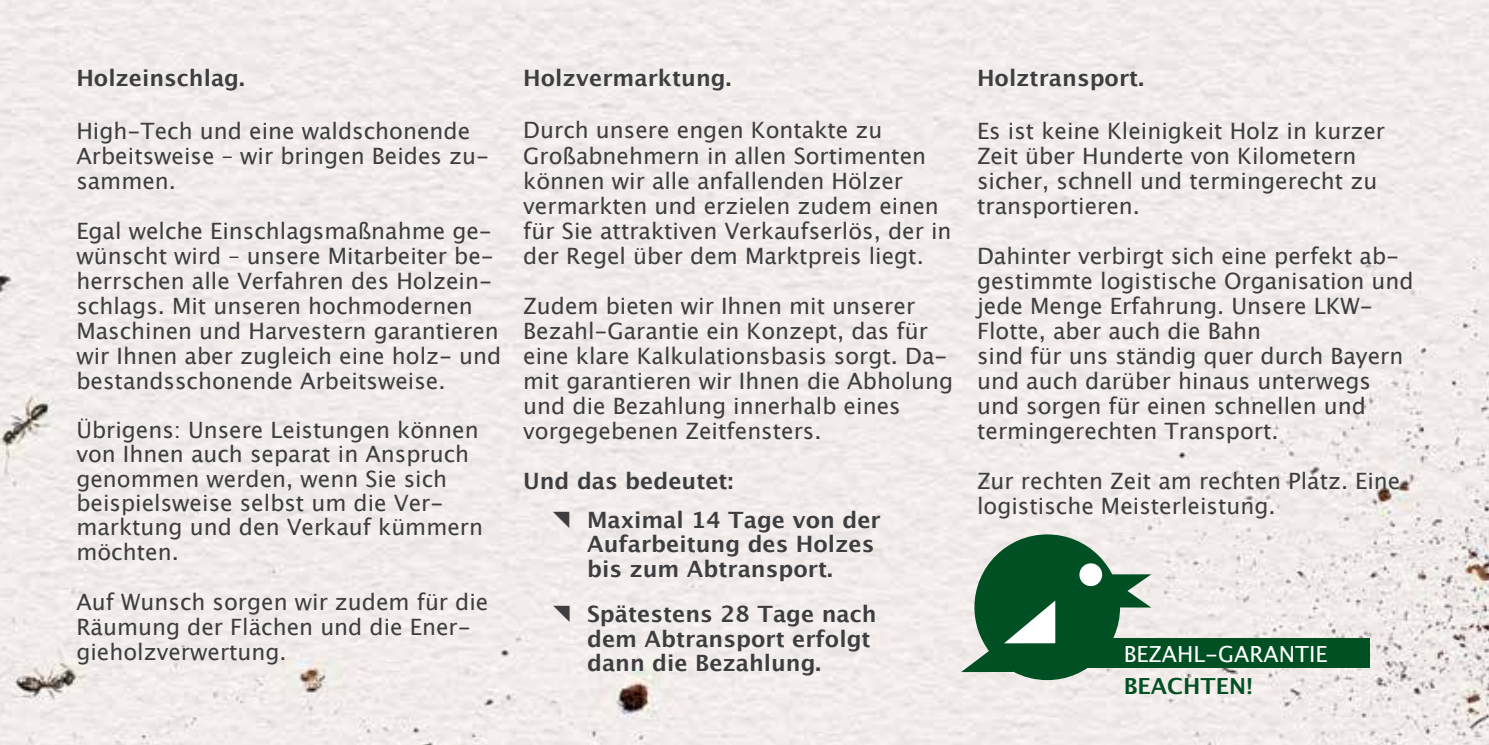
<style>
.page{position:relative;width:1489px;height:745px;background:#fff}
.page>*{position:absolute;margin:0;border:0;box-sizing:border-box;transform-origin:0 0}
.t1{font:22.5px/25px "Lucida Grande";color:#3e3d40}
.t2{font:700 22.5px/24.2px "Lucida Grande";color:#3e3d40}
.t3{font:22.25px "Lucida Grande";color:#fff}
.t4{font:700 22.25px "Lucida Grande";color:#005024}
</style>
<div class="page">
<div style="left:0;top:0;width:1488px;height:744px;background:#f1ece9"></div>
<svg style="left:961px;top:534px;width:190px;height:145px"></svg>
<div style="left:1064px;top:637px;width:305px;height:30px;background:#005024"></div>
<svg style="left:553px;top:511px;width:16px;height:17px"></svg>
<svg style="left:553px;top:605px;width:16px;height:17px"></svg>
<p class="t2" style="left:76px;top:66px;width:170px">Holzeinschlag.</p>
<p class="t1" style="left:76px;top:118px;width:414px">High-Tech und eine waldschonende<br>Arbeitsweise – wir bringen Beides zu&shy;sammen.</p>
<p class="t1" style="left:76px;top:218px;width:426px">Egal welche Einschlagsmaßnahme ge&shy;wünscht wird – unsere Mitarbeiter be&shy;herrschen alle Verfahren des Holzein&shy;schlags. Mit unseren hochmodernen Maschinen und Harvestern garantieren wir Ihnen aber zugleich eine holz- und bestandsschonende Arbeitsweise.</p>
<p class="t1" style="left:76px;top:418px;width:408px">Übrigens: Unsere Leistungen können von Ihnen auch separat in Anspruch genommen werden, wenn Sie sich beispielsweise selbst um die Ver&shy;marktung und den Verkauf kümmern möchten.</p>
<p class="t1" style="left:76px;top:589px;width:413px">Auf Wunsch sorgen wir zudem für die<br>Räumung der Flächen und die Ener&shy;gieholzverwertung.</p>
<p class="t2" style="left:523px;top:66px;width:209px">Holzvermarktung.</p>
<p class="t1" style="left:523px;top:118px;width:429px">Durch unsere engen Kontakte zu Großabnehmern in allen Sortimenten können wir alle anfallenden Hölzer vermarkten und erzielen zudem einen für Sie attraktiven Verkaufserlös, der in der Regel über dem Marktpreis liegt.</p>
<p class="t1" style="left:523px;top:293px;width:431px">Zudem bieten wir Ihnen mit unserer Bezahl-Garantie ein Konzept, das für eine klare Kalkulationsbasis sorgt. Da&shy;mit garantieren wir Ihnen die Abholung und die Bezahlung innerhalb eines vorgegebenen Zeitfensters.</p>
<p class="t2" style="left:587px;top:460px;width:295px;line-height:39.2px;text-indent:-64px">Und das bedeutet:<br>Maximal 14 Tage von der</p>
<p class="t2" style="left:587px;top:531px;width:289px">Aufarbeitung des Holzes bis zum Abtransport.</p>
<p class="t2" style="left:587px;top:601px;width:291px">Spätestens 28 Tage nach dem Abtransport erfolgt dann die Bezahlung.</p>
<p class="t2" style="left:977px;top:66px;width:168px">Holztransport.</p>
<p class="t1" style="left:977px;top:118px;width:409px">Es ist keine Kleinigkeit Holz in kurzer<br>Zeit über Hunderte von Kilometern sicher, schnell und termingerecht zu transportieren.</p>
<p class="t1" style="left:977px;top:243px;width:438px">Dahinter verbirgt sich eine perfekt ab&shy;gestimmte logistische Organisation und jede Menge Erfahrung. Unsere LKW-Flotte, aber auch die Bahn<br>sind für uns ständig quer durch Bayern und auch darüber hinaus unterwegs und sorgen für einen schnellen und termingerechten Transport.</p>
<p class="t1" style="left:977px;top:468px;width:425px">Zur rechten Zeit am rechten Platz. Eine logistische Meisterleistung.</p>
<p class="t3" style="left:1123px;top:640px;width:205px">BEZAHL-GARANTIE</p>
<p class="t4" style="left:1123px;top:667px;width:131px">BEACHTEN!</p>
</div>
